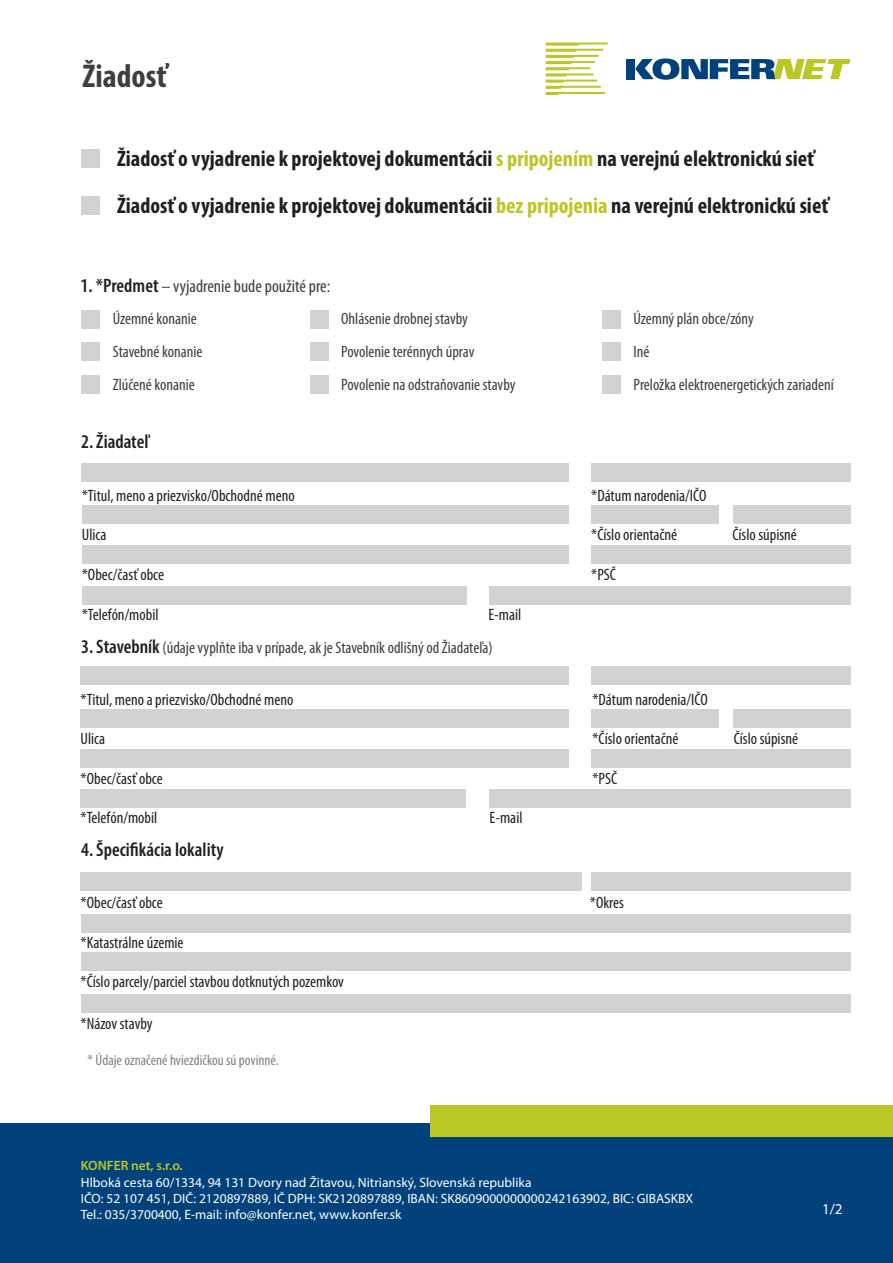
<style>
.page{position:relative;width:893px;height:1263px;background:#fff}
.page>*{position:absolute;margin:0;border:0;box-sizing:border-box;transform-origin:0 0}
.t1{font:700 condensed 33px "Myriad Pro";color:#3e3e3f}
.t2{font:700 condensed 22.5px "Myriad Pro";color:#231f20}
.t3{font:600 condensed 19.5px "Myriad Pro";color:#231f20}
.t4{font:condensed 18px "Myriad Pro";color:#3e3e3f}
.t5{font:condensed 16.5px "Myriad Pro";color:#231f20}
.t6{font:condensed 16.5px/33px "Myriad Pro";color:#3e3e3f}
.t7{font:condensed 15px "Myriad Pro";color:#808285}
.t8{font:15px "Myriad Pro";color:#fff}
.t9{font:13.5px/16.2px "Myriad Pro";color:#fff}
.t10{font:600 13.5px "Myriad Pro";color:#bac724}
.s1{color:#bac724}
.s2{font-weight:600;font-size:19.5px;color:#231f20}
</style>
<div class="page">
<div style="left:0;top:1123px;width:893px;height:140px;background:#01427c"></div>
<svg style="left:635px;top:59px;width:215px;height:21px"></svg>
<div style="left:627px;top:59px;width:8px;height:20px;background:#01427c"></div>
<svg style="left:546px;top:43px;width:62px;height:52px"></svg>
<div style="left:430px;top:1105px;width:463px;height:32px;background:#bac724"></div>
<div style="left:82px;top:310px;width:18px;height:19px;background:#d1d2d4"></div>
<div style="left:82px;top:343px;width:18px;height:18px;background:#d1d2d4"></div>
<div style="left:82px;top:375px;width:18px;height:18px;background:#d1d2d4"></div>
<div style="left:310px;top:310px;width:18px;height:19px;background:#d1d2d4"></div>
<div style="left:310px;top:343px;width:18px;height:18px;background:#d1d2d4"></div>
<div style="left:310px;top:375px;width:18px;height:18px;background:#d1d2d4"></div>
<div style="left:602px;top:310px;width:19px;height:19px;background:#d1d2d4"></div>
<div style="left:602px;top:343px;width:19px;height:18px;background:#d1d2d4"></div>
<div style="left:602px;top:375px;width:19px;height:18px;background:#d1d2d4"></div>
<div style="left:591px;top:505px;width:128px;height:19px;background:#d1d2d4"></div>
<div style="left:733px;top:505px;width:117px;height:19px;background:#d1d2d4"></div>
<div style="left:591px;top:464px;width:259px;height:18px;background:#d1d2d4"></div>
<div style="left:82px;top:464px;width:487px;height:18px;background:#d1d2d4"></div>
<div style="left:82px;top:505px;width:487px;height:19px;background:#d1d2d4"></div>
<div style="left:82px;top:545px;width:487px;height:19px;background:#d1d2d4"></div>
<div style="left:591px;top:545px;width:259px;height:19px;background:#d1d2d4"></div>
<div style="left:82px;top:586px;width:384px;height:18px;background:#d1d2d4"></div>
<div style="left:489px;top:586px;width:361px;height:18px;background:#d1d2d4"></div>
<div style="left:591px;top:710px;width:128px;height:18px;background:#d1d2d4"></div>
<div style="left:733px;top:710px;width:117px;height:18px;background:#d1d2d4"></div>
<div style="left:591px;top:667px;width:260px;height:18px;background:#d1d2d4"></div>
<div style="left:81px;top:667px;width:488px;height:18px;background:#d1d2d4"></div>
<div style="left:81px;top:710px;width:488px;height:18px;background:#d1d2d4"></div>
<div style="left:81px;top:750px;width:488px;height:18px;background:#d1d2d4"></div>
<div style="left:591px;top:750px;width:260px;height:18px;background:#d1d2d4"></div>
<div style="left:81px;top:789px;width:385px;height:18px;background:#d1d2d4"></div>
<div style="left:489px;top:789px;width:362px;height:18px;background:#d1d2d4"></div>
<div style="left:81px;top:872px;width:501px;height:19px;background:#d1d2d4"></div>
<div style="left:81px;top:914px;width:769px;height:18px;background:#d1d2d4"></div>
<div style="left:81px;top:952px;width:769px;height:19px;background:#d1d2d4"></div>
<div style="left:591px;top:872px;width:259px;height:19px;background:#d1d2d4"></div>
<div style="left:81px;top:994px;width:769px;height:18px;background:#d1d2d4"></div>
<div style="left:81px;top:149px;width:18px;height:19px;background:#d1d2d4"></div>
<div style="left:81px;top:196px;width:18px;height:19px;background:#d1d2d4"></div>
<h1 class="t1" style="left:82px;top:55px;width:86px">Žiadosť</h1>
<h2 class="t2" style="left:117px;top:145px;width:699px">Žiadosť o vyjadrenie k projektovej dokumentácii <span class="s1">s pripojením</span> na verejnú elektronickú sieť</h2>
<h2 class="t2" style="left:117px;top:192px;width:713px">Žiadosť o vyjadrenie k projektovej dokumentácii <span class="s1">bez pripojenia</span> na verejnú elektronickú sieť</h2>
<p class="t4" style="left:81px;top:275px;width:251px"><span class="s2">1. *Predmet</span> – vyjadrenie bude použité pre:</p>
<p class="t6" style="left:113px;top:302px;width:91px">Územné konanie<br>Stavebné konanie<br>Zlúčené konanie</p>
<p class="t6" style="left:341px;top:302px;width:176px">Ohlásenie drobnej stavby<br>Povolenie terénnych úprav<br>Povolenie na odstraňovanie stavby</p>
<p class="t6" style="left:634px;top:302px;width:202px">Územný plán obce/zóny<br>Iné<br>Preložka elektroenergetických zariadení</p>
<p class="t3" style="left:81px;top:430px;width:69px">2. Žiadateľ</p>
<p class="t5" style="left:82px;top:485px;width:214px">*Titul, meno a priezvisko/Obchodné meno</p>
<p class="t5" style="left:591px;top:485px;width:117px">*Dátum narodenia/IČO</p>
<p class="t5" style="left:82px;top:525px;width:26px">Ulica</p>
<p class="t5" style="left:591px;top:525px;width:87px">*Číslo orientačné</p>
<p class="t5" style="left:732px;top:525px;width:66px">Číslo súpisné</p>
<p class="t5" style="left:82px;top:564px;width:84px">*Obec/časť obce</p>
<p class="t5" style="left:591px;top:564px;width:26px">*PSČ</p>
<p class="t5" style="left:82px;top:604px;width:78px">*Telefón/mobil</p>
<p class="t5" style="left:488px;top:604px;width:34px">E-mail</p>
<p class="t6" style="left:81px;top:630px;width:413px"><span class="s2">3. Stavebník</span> (údaje vyplňte iba v prípade, ak je Stavebník odlišný od Žiadateľa)</p>
<p class="t5" style="left:81px;top:689px;width:214px">*Titul, meno a priezvisko/Obchodné meno</p>
<p class="t5" style="left:592px;top:689px;width:117px">*Dátum narodenia/IČO</p>
<p class="t5" style="left:81px;top:729px;width:26px">Ulica</p>
<p class="t5" style="left:592px;top:729px;width:87px">*Číslo orientačné</p>
<p class="t5" style="left:734px;top:729px;width:66px">Číslo súpisné</p>
<p class="t5" style="left:81px;top:768px;width:84px">*Obec/časť obce</p>
<p class="t5" style="left:592px;top:768px;width:26px">*PSČ</p>
<p class="t5" style="left:81px;top:808px;width:78px">*Telefón/mobil</p>
<p class="t5" style="left:490px;top:808px;width:34px">E-mail</p>
<p class="t3" style="left:81px;top:838px;width:144px">4. Špecifikácia lokality</p>
<p class="t5" style="left:81px;top:893px;width:84px">*Obec/časť obce</p>
<p class="t5" style="left:590px;top:893px;width:35px">*Okres</p>
<p class="t5" style="left:81px;top:932px;width:105px">*Katastrálne územie</p>
<p class="t5" style="left:81px;top:972px;width:265px">*Číslo parcely/parciel stavbou dotknutých pozemkov</p>
<p class="t5" style="left:81px;top:1013px;width:74px">*Názov stavby</p>
<p class="t7" style="left:88px;top:1051px;width:193px">* Údaje označené hviezdičkou sú povinné.</p>
<p class="t10" style="left:81px;top:1157px;width:104px">KONFER net, s.r.o.</p>
<p class="t9" style="left:81px;top:1174px;width:614px">Hlboká cesta 60/1334, 94 131 Dvory nad Žitavou, Nitrianský, Slovenská republika<br>IČO: 52 107 451, DIČ: 2120897889, IČ DPH: SK2120897889, IBAN: SK8609000000000242163902, BIC: GIBASKBX<br>Tel.: 035/3700400, E-mail: info@konfer.net, www.konfer.sk</p>
<p class="t8" style="left:822px;top:1199px;width:22px">1/2</p>
</div>
